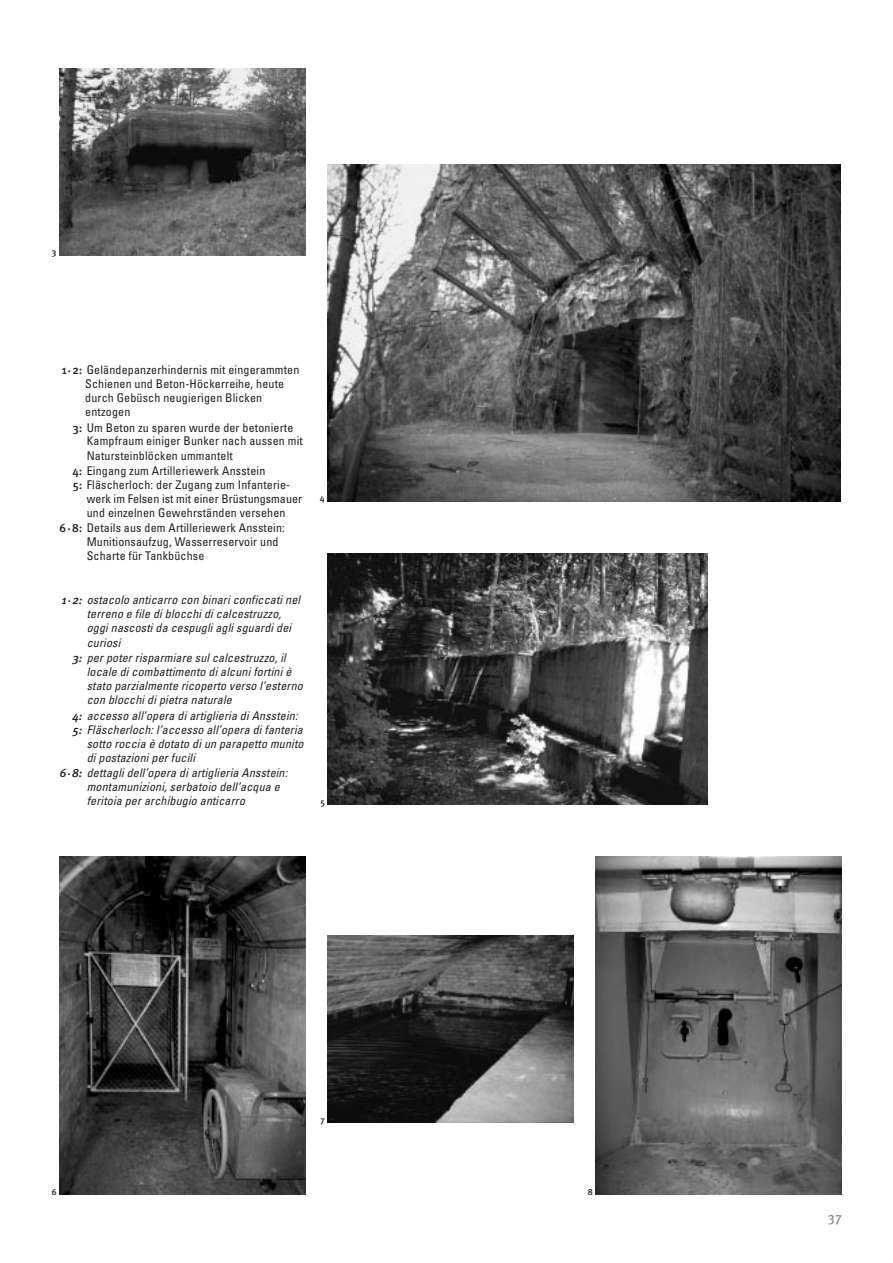
<style>
.page{position:relative;width:893px;height:1263px;background:#fff}
.page>*{position:absolute;margin:0;border:0;box-sizing:border-box;transform-origin:0 0}
.t1{font:13.5px "Meta Plus";color:#808285}
.t2{font:italic condensed 12px/14.4px "Univers";letter-spacing:.015em;color:#231f20}
.t3{font:condensed 12px/14.4px "Univers";letter-spacing:.015em;color:#231f20}
.t4{font:500 9px "Meta Plus";color:#231f20}
.s1{font-family:"Meta Plus";font-weight:500;font-stretch:normal}
</style>
<div class="page">
<img style="left:595px;top:857px;width:246px;height:338px">
<img style="left:327px;top:554px;width:381px;height:251px">
<img style="left:59px;top:857px;width:247px;height:338px">
<img style="left:327px;top:164px;width:513px;height:337px">
<img style="left:59px;top:68px;width:247px;height:187px">
<img style="left:327px;top:936px;width:247px;height:187px">
<p class="t4" style="left:52px;top:249px;width:6px">3</p>
<p class="t3" style="left:62px;top:364px;width:239px"><span class="s1">1</span><sup>.</sup><span class="s1">2:</span> Geländepanzerhindernis mit eingerammten</p>
<p class="t3" style="left:85px;top:377px;width:200px">Schienen und Beton-Höckerreihe, heute</p>
<p class="t3" style="left:85px;top:392px;width:178px">durch Gebüsch neugierigen Blicken</p>
<p class="t3" style="left:85px;top:406px;width:47px">entzogen</p>
<p class="t3" style="left:73px;top:421px;width:222px"><span class="s1">3:</span> Um Beton zu sparen wurde der betonierte</p>
<p class="t3" style="left:87px;top:435px;width:218px">Kampfraum einiger Bunker nach aussen mit</p>
<p class="t3" style="left:87px;top:449px;width:148px">Natursteinblöcken ummantelt</p>
<p class="t3" style="left:72px;top:464px;width:194px"><span class="s1">4:</span> Eingang zum Artilleriewerk Ansstein</p>
<p class="t3" style="left:73px;top:479px;width:219px"><span class="s1">5:</span> Fläscherloch: der Zugang zum Infanterie-</p>
<p class="t3" style="left:87px;top:492px;width:217px">werk im Felsen ist mit einer Brüstungsmauer</p>
<p class="t3" style="left:87px;top:507px;width:200px">und einzelnen Gewehrständen versehen</p>
<p class="t3" style="left:60px;top:522px;width:227px"><span class="s1">6</span><sup>.</sup><span class="s1">8:</span> Details aus dem Artilleriewerk Ansstein:</p>
<p class="t3" style="left:87px;top:536px;width:193px">Munitionsaufzug, Wasserreservoir und<br>Scharte für Tankbüchse</p>
<p class="t2" style="left:62px;top:594px;width:242px"><span class="s1">1</span> <sup>.</sup> <span class="s1">2 :</span> ostacolo anticarro con binariconficcatinel</p>
<p class="t2" style="left:87px;top:608px;width:198px">terreno e file diblocchidicalcestruzzo,</p>
<p class="t2" style="left:87px;top:622px;width:208px">ogginascostida cespugliaglisguardidei</p>
<p class="t2" style="left:87px;top:636px;width:37px">curiosi</p>
<p class="t2" style="left:73px;top:652px;width:217px"><span class="s1">3 :</span> per poter risparmiare sulcalcestruzzo,il</p>
<p class="t2" style="left:87px;top:665px;width:208px">locale dicombattimento dialcunifortiniè</p>
<p class="t2" style="left:87px;top:680px;width:220px">stato parzialmente ricoperto verso l’esterno</p>
<p class="t2" style="left:87px;top:694px;width:149px">con blocchidipietra naturale</p>
<p class="t2" style="left:72px;top:709px;width:229px"><span class="s1">4 :</span> accesso all’opera diartiglieria diAnsstein:</p>
<p class="t2" style="left:73px;top:724px;width:234px"><span class="s1">5 :</span> Fläscherloch:l’accesso all’opera difanteria</p>
<p class="t2" style="left:87px;top:737px;width:221px">sotto roccia è dotato diun parapetto munito</p>
<p class="t2" style="left:87px;top:752px;width:112px">dipostazioniper fucili</p>
<p class="t2" style="left:60px;top:767px;width:232px"><span class="s1">6</span> <sup>.</sup> <span class="s1">8 :</span> dettaglidell’opera diartiglieria Ansstein:</p>
<p class="t2" style="left:87px;top:780px;width:197px">montamunizioni,serbatoio dell’acqua e feritoia per archibugio anticarro</p>
<p class="t4" style="left:320px;top:495px;width:6px">4</p>
<p class="t4" style="left:320px;top:799px;width:6px">5</p>
<p class="t4" style="left:320px;top:1116px;width:6px">7</p>
<p class="t4" style="left:52px;top:1188px;width:6px">6</p>
<p class="t4" style="left:588px;top:1189px;width:7px">8</p>
<p class="t1" style="left:827px;top:1213px;width:15px">37</p>
</div>
